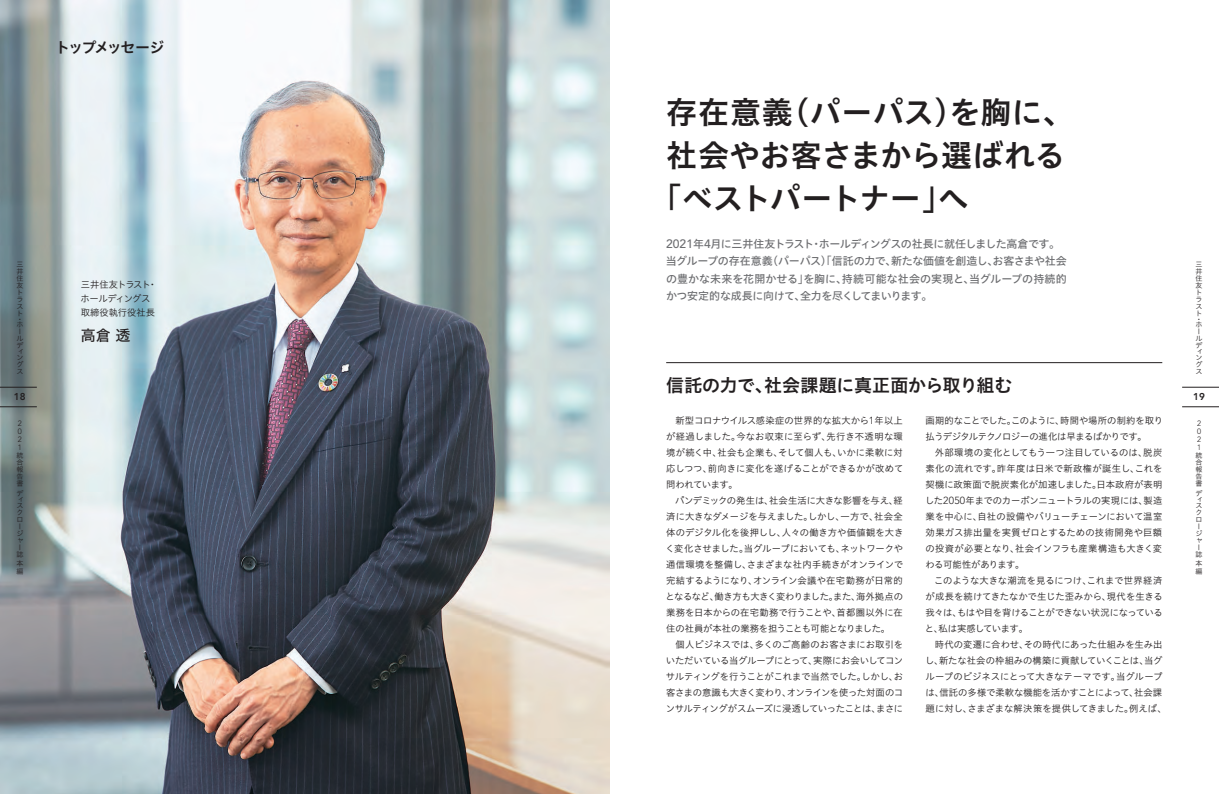
<style>
.page{position:relative;width:1219px;height:794px;background:#fff}
.page>*{position:absolute;margin:0;border:0;box-sizing:border-box;transform-origin:0 0}
.t1{font:31px "Hiragino UD Sans Std W6";letter-spacing:.015em;color:#231f20}
.t2{font:31px "Hiragino UD Sans Std W6";letter-spacing:-.01em;color:#231f20}
.t3{font:31px "Hiragino UD Sans Std W6";letter-spacing:-.055em;color:#231f20}
.t4{font:18px "Hiragino UD Sans Std W6";letter-spacing:-.01em;color:#231f20}
.t5{font:15px "Hiragino UD Sans Std W6";letter-spacing:-.12em;color:#231f20}
.t6{font:15px "Hiragino UD Sans Std W5";color:#231f20}
.t7{font:11px/17.5px "Hiragino UD Sans Std W5";letter-spacing:-.025em;color:#6c6d70}
.t8{font:800 9.9px "Avenir";color:#231f20}
.t9{font:9.3px/16px "Hiragino UD Sans Std W3";letter-spacing:-.01em;color:#231f20;text-align:justify}
.t10{font:9.3px/16px "Hiragino UD Sans Std W3";letter-spacing:-.035em;color:#231f20}
.t11{font:300 7.7px/7.9px "Avenir";color:#231f20;text-align:justify}
.t12{font:7px/6.9px "Hiragino UD Sans Std W3";color:#231f20}
.s1{font-family:"Avenir";font-weight:500;font-size:12.1px}
.s2{font-family:"Avenir";font-weight:300;font-size:10.2px}
</style>
<div class="page">
<img style="left:0;top:0;width:609px;height:794px">
<hr style="left:666px;top:362px;width:496px;height:1px;background:#231f20">
<hr style="left:0;top:387px;width:37px;height:1px;background:#231f20">
<hr style="left:0;top:406px;width:37px;height:1px;background:#231f20">
<hr style="left:1182px;top:387px;width:37px;height:1px;background:#231f20">
<hr style="left:1182px;top:406px;width:37px;height:1px;background:#231f20">
<h3 class="t5" style="left:55px;top:36px;width:111px">トップメッセージ</h3>
<p class="t12" style="left:16px;top:260px;width:8px">三井住友トラスト</p>
<p class="t12" style="left:16px;top:316px;width:8px;line-height:5.3px">・ホ</p>
<p class="t12" style="left:16px;top:327px;width:8px">ールデ</p>
<p class="t12" style="left:16px;top:348px;width:8px;line-height:6px">ィン</p>
<p class="t12" style="left:16px;top:360px;width:8px">グス</p>
<p class="t9" style="left:81px;top:277px;width:78px;line-height:14px;text-align:left">三井住友トラスト・ホールディングス取締役執行役社長</p>
<h3 class="t6" style="left:81px;top:324px;width:51px">高倉透</h3>
<h1 class="t1" style="left:666px;top:88px;width:409px">存在意義（パーパス）を胸に、</h1>
<h1 class="t2" style="left:666px;top:131px;width:401px">社会やお客さまから選ばれる</h1>
<h1 class="t3" style="left:651px;top:174px;width:320px">「ベストパートナー」へ</h1>
<p class="t7" style="left:666px;top:234px;width:402px"><span class="s1">2021</span>年<span class="s1">4</span>月に三井住友トラスト・ホールディングスの社長に就任しました高倉です。当グループの存在意義（パーパス）「信託の力で、新たな価値を創造し、お客さまや社会の豊かな未来を花開かせる」を胸に、持続可能な社会の実現と、当グループの持続的かつ安定的な成長に向けて、全力を尽くしてまいります。</p>
<p class="t12" style="left:1196px;top:260px;width:8px">三井住友トラスト</p>
<p class="t12" style="left:1196px;top:316px;width:8px;line-height:5.3px">・ホ</p>
<p class="t12" style="left:1196px;top:327px;width:8px">ールデ</p>
<p class="t12" style="left:1196px;top:348px;width:8px;line-height:6px">ィン</p>
<p class="t12" style="left:1196px;top:360px;width:8px">グス</p>
<h2 class="t4" style="left:666px;top:371px;width:348px">信託の力で、社会課題に真正面から取り組む</h2>
<p class="t9" style="left:666px;top:412px;width:239px;text-indent:9px">新型コロナウイルス感染症の世界的な拡大から<span class="s2">1</span>年以上が経過しました。今なお収束に至らず、先行き不透明な環境が続く中、社会も企業も、そして個人も、いかに柔軟に対応しつつ、前向きに変化を遂げることができるかが改めて問われています。</p>
<p class="t9" style="left:665px;top:492px;width:239px;text-indent:10px">パンデミックの発生は、社会生活に大きな影響を与え、経済に大きなダメージを与えました。しかし、一方で、社会全体のデジタル化を後押しし、人々の働き方や価値観を大きく変化させました。当グループにおいても、ネットワークや通信環境を整備し、さまざまな社内手続きがオンラインで完結するようになり、オンライン会議や在宅勤務が日常的となるなど、働き方も大きく変わりました。また、海外拠点の業務を日本からの在宅勤務で行うことや、首都圏以外に在住の社員が本社の業務を担うことも可能となりました。</p>
<p class="t9" style="left:666px;top:636px;width:239px;text-indent:10px">個人ビジネスでは、多くのご高齢のお客さまにお取引をいただいている当グループにとって、実際にお会いしてコンサルティングを行うことがこれまで当然でした。しかし、お客さまの意識も大きく変わり、オンラインを使った対面のコンサルティングがスムーズに浸透していったことは、まさに</p>
<p class="t8" style="left:14px;top:391px;width:13px">18</p>
<p class="t8" style="left:1193px;top:391px;width:13px">19</p>
<p class="t10" style="left:926px;top:412px;width:239px">画期的なことでした。このように、時間や場所の制約を取り払うデジタルテクノロジーの進化は早まるばかりです。</p>
<p class="t9" style="left:925px;top:444px;width:239px;text-indent:10px">外部環境の変化としてもう一つ注目しているのは、脱炭素化の流れです。昨年度は日米で新政権が誕生し、これを契機に政策面で脱炭素化が加速しました。日本政府が表明した<span class="s2">2050</span>年までのカーボンニュートラルの実現には、製造業を中心に、自社の設備やバリューチェーンにおいて温室効果ガス排出量を実質ゼロとするための技術開発や巨額の投資が必要となり、社会インフラも産業構造も大きく変わる可能性があります。</p>
<p class="t9" style="left:925px;top:572px;width:239px;text-indent:9px">このような大きな潮流を見るにつけ、これまで世界経済が成長を続けてきたなかで生じた歪みから、現代を生きる我々は、もはや目を背けることができない状況になっていると、私は実感しています。</p>
<p class="t9" style="left:925px;top:636px;width:243px;text-align:center">時代の変遷に合わせ、その時代にあった仕組みを生み出<br>し、新たな社会の枠組みの構築に貢献していくことは、当グループのビジネスにとって大きなテーマです。当グループは、信託の多様で柔軟な機能を活かすことによって、社会課題に対し、さまざまな解決策を提供してきました。例えば、</p>
<p class="t11" style="left:18px;top:419px;width:6px">2<br>0<br>2<br>1</p>
<p class="t12" style="left:16px;top:451px;width:8px;line-height:7.2px;text-align:justify">統合報告書</p>
<p class="t12" style="left:16px;top:490px;width:8px;line-height:5.9px">ディ</p>
<p class="t12" style="left:16px;top:502px;width:8px">スクロージャー誌</p>
<p class="t12" style="left:16px;top:559px;width:8px;line-height:7.2px">本編</p>
<p class="t11" style="left:1197px;top:419px;width:6px">2<br>0<br>2<br>1</p>
<p class="t12" style="left:1196px;top:451px;width:8px;line-height:7.2px;text-align:justify">統合報告書</p>
<p class="t12" style="left:1196px;top:490px;width:8px;line-height:5.9px">ディ</p>
<p class="t12" style="left:1196px;top:502px;width:8px">スクロージャー誌</p>
<p class="t12" style="left:1196px;top:559px;width:8px;line-height:7.2px">本編</p>
</div>
